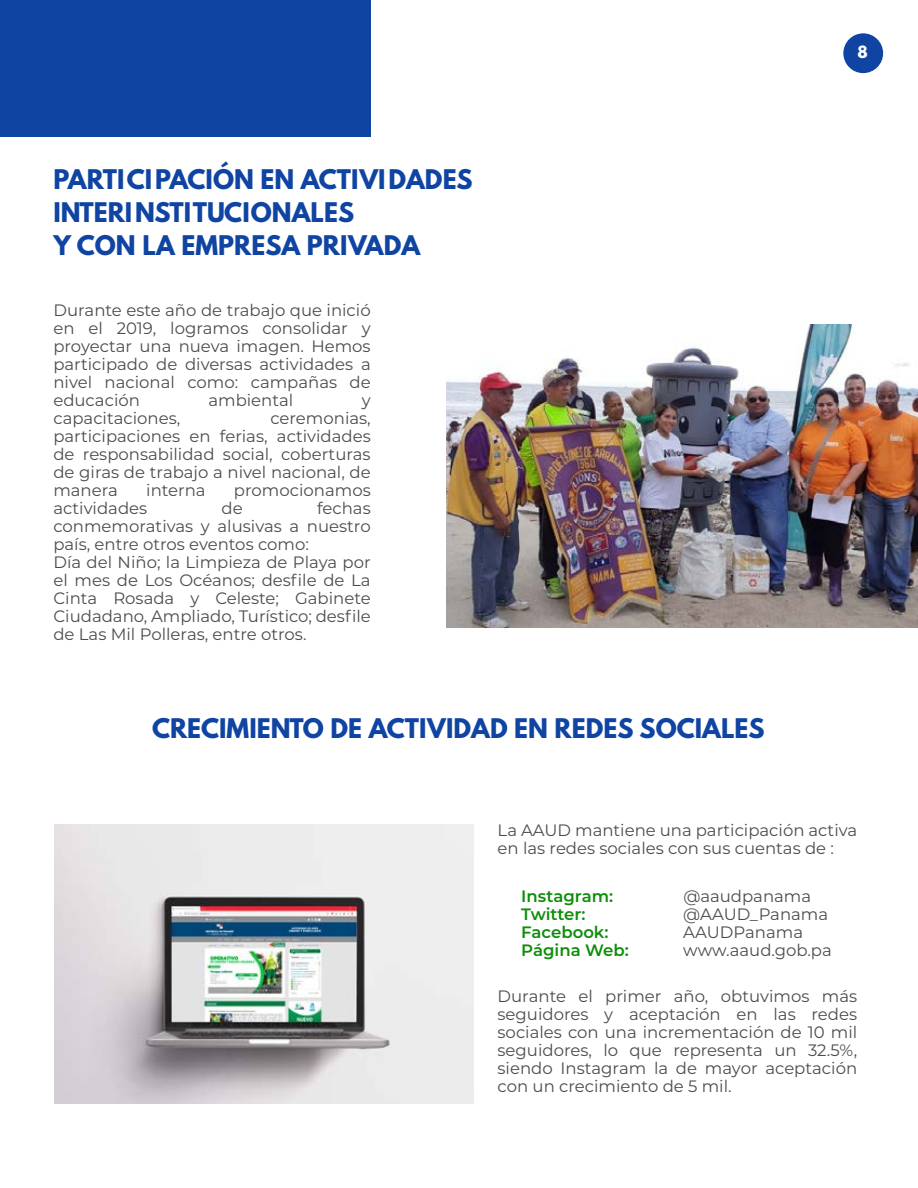
<style>
.page{position:relative;width:918px;height:1188px;background:#fff}
.page>*{position:absolute;margin:0;border:0;box-sizing:border-box;transform-origin:0 0}
.t1{font:700 24px/33px "League Spartan";color:#0f44a3}
.t2{font:16.5px/18px "Montserrat";color:#4c4c4c;text-align:justify}
.t3{font:600 16.5px "Montserrat";color:#0e8e0a}
.t4{font:700 15px "League Spartan";color:#fff}
</style>
<div class="page">
<div style="left:843px;top:33px;width:40px;height:40px;background:#0f44a3;border-radius:50%"></div>
<div style="left:0;top:0;width:371px;height:137px;background:#0f44a3"></div>
<img style="left:447px;top:325px;width:471px;height:302px">
<img style="left:55px;top:824px;width:419px;height:279px">
<h1 class="t1" style="left:53px;top:162px;width:421px">PARTICIPACIÓN EN ACTIVIDADES<br>INTERINSTITUCIONALES<br>Y CON LA EMPRESA PRIVADA</h1>
<p class="t2" style="left:53px;top:301px;width:319px">Durante este año de trabajo que inició en el 2019, logramos consolidar y proyectar una nueva imagen. Hemos participado de diversas actividades a nivel nacional como: campañas de educación</p>
<p class="t2" style="left:208px;top:391px;width:86px">ambiental</p>
<p class="t2" style="left:362px;top:391px;width:10px">y</p>
<p class="t2" style="left:53px;top:409px;width:128px">capacitaciones,</p>
<p class="t2" style="left:53px;top:409px;width:319px;text-indent:217px">ceremonias, participaciones en ferias, actividades de responsabilidad social, coberturas de giras de trabajo a nivel nacional, de manera</p>
<p class="t2" style="left:146px;top:481px;width:61px">interna</p>
<p class="t2" style="left:234px;top:481px;width:138px">promocionamos</p>
<p class="t2" style="left:53px;top:499px;width:319px;text-align:left;text-indent:264px">fechas conmemorativas y alusivas a nuestro país, entre otros eventos como:<br>Día del Niño; la Limpieza de Playa por el mes de Los Océanos; desfile de La<br>Cinta Rosada y Celeste; Gabinete<br>Ciudadano, Ampliado, Turístico; desfile de Las Mil Polleras, entre otros.</p>
<p class="t2" style="left:53px;top:499px;width:95px">actividades</p>
<p class="t2" style="left:222px;top:499px;width:23px">de</p>
<h1 class="t1" style="left:152px;top:711px;width:614px">CRECIMIENTO DE ACTIVIDAD EN REDES SOCIALES</h1>
<p class="t4" style="left:857px;top:40px;width:12px">8</p>
<p class="t2" style="left:498px;top:821px;width:361px">La AAUD mantiene una participación activa en las redes sociales con sus cuentas de :</p>
<p class="t3" style="left:521px;top:885px;width:93px">Instagram:</p>
<p class="t2" style="left:683px;top:887px;width:129px">@aaudpanama</p>
<p class="t3" style="left:521px;top:903px;width:66px">Twitter:</p>
<p class="t2" style="left:683px;top:905px;width:146px">@AAUD_Panama</p>
<p class="t3" style="left:521px;top:921px;width:89px">Facebook:</p>
<p class="t2" style="left:683px;top:923px;width:121px">AAUDPanama</p>
<p class="t3" style="left:521px;top:939px;width:109px">Página Web:</p>
<p class="t2" style="left:683px;top:941px;width:150px">www.aaud.gob.pa</p>
<p class="t2" style="left:498px;top:987px;width:361px">Durante el primer año, obtuvimos más seguidores y aceptación en las redes sociales con una incrementación de 10 mil seguidores, lo que representa un 32.5%, siendo Instagram la de mayor aceptación con un crecimiento de 5 mil.</p>
</div>
